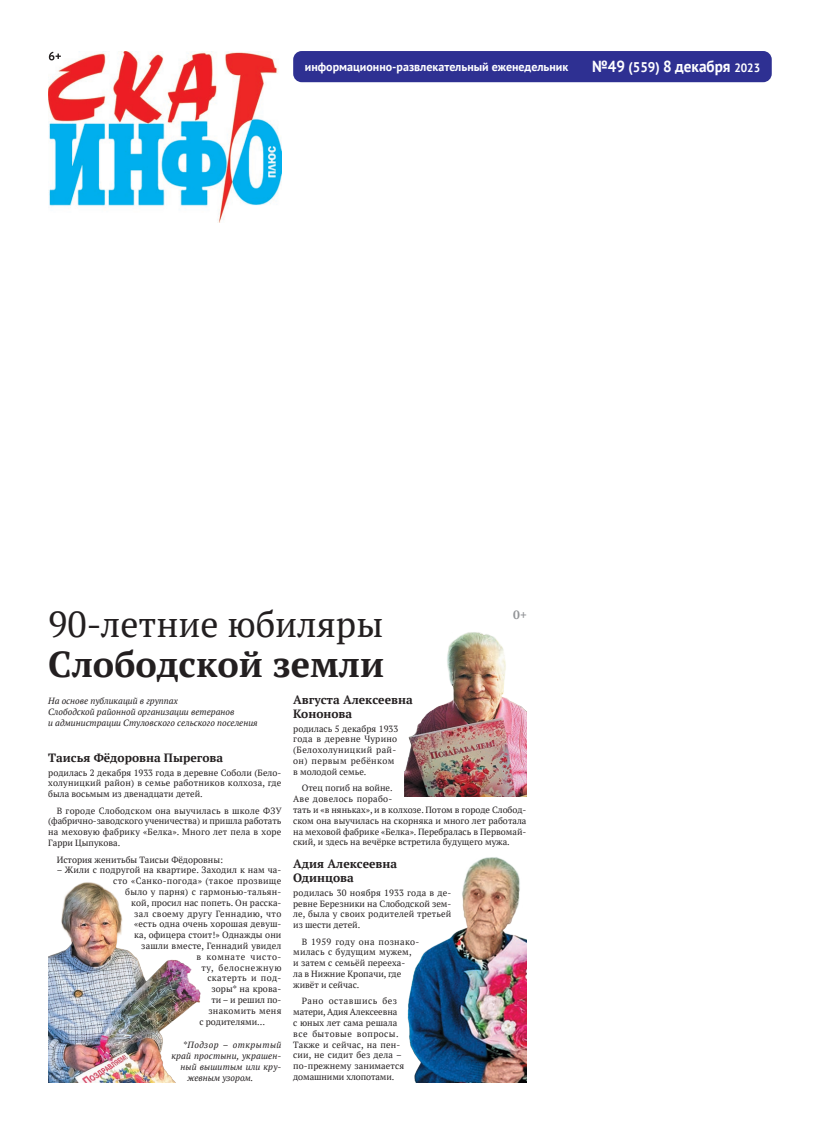
<style>
.page{position:relative;width:820px;height:1134px;background:#fff}
.page>*{position:absolute;margin:0;border:0;box-sizing:border-box;transform-origin:0 0}
.t1{font:36px "PT Serif";color:#231f20}
.t2{font:700 36px "PT Serif";color:#231f20}
.t3{font:700 16px "PT Sans";color:#fff;scale:.95 1}
.t4{font:700 12px/14.4px "PT Serif";color:#231f20}
.t5{font:700 12px "PT Sans";color:#fff}
.t6{font:700 12px "PT Serif";color:#939598}
.t7{font:9px/10.8px "PT Serif";letter-spacing:.01em;color:#231f20;text-align:justify}
.t8{font:9px/10.8px "PT Serif";letter-spacing:.03em;color:#231f20}
.t9{font:italic 9px/10.8px "PT Serif";color:#231f20}
.t10{font:italic 9px "PT Serif";letter-spacing:.02em;color:#231f20}
.t11{font:9px "PT Serif";letter-spacing:.065em;color:#231f20}
.t12{font:9px "PT Serif";letter-spacing:.035em;color:#231f20}
.t13{font:italic 9px "PT Serif";letter-spacing:.05em;color:#231f20}
.t14{font:9px "PT Serif";letter-spacing:.045em;color:#231f20}
.s1{font-size:14px}
.s2{font-size:12px}
</style>
<div class="page">
<img style="left:48px;top:51px;width:234px;height:172px">
<svg style="left:49px;top:52px;width:12px;height:8px"></svg>
<div style="left:293px;top:51px;width:478px;height:31px;background:#2e3092;border-radius:9px"></div>
<img style="left:48px;top:882px;width:153px;height:201px">
<img style="left:404px;top:632px;width:122px;height:165px">
<img style="left:407px;top:857px;width:119px;height:226px">
<h3 class="t5" style="left:305px;top:59px;width:265px">информационно-развлекательный еженедельник</h3>
<h2 class="t3" style="left:592px;top:56px;width:178px">№49 <span class="s1">(559)</span> 8 декабря <span class="s2">2023</span></h2>
<h1 class="t1" style="left:48px;top:601px;width:336px">90-летние юбиляры</h1>
<h1 class="t2" style="left:48px;top:641px;width:337px">Слободской земли</h1>
<p class="t9" style="left:48px;top:696px;width:211px">На основе публикаций в группах<br>Слободской районной организации ветеранов<br>и администрации Стуловского сельского поселения</p>
<h3 class="t4" style="left:48px;top:750px;width:176px">Таисья Фёдоровна Пырегова</h3>
<p class="t7" style="left:48px;top:767px;width:234px">родилась 2 декабря 1933 года в деревне Соболи (Бело&shy;холуницкий район) в семье работников колхоза, где была восьмым из двенадцати детей.</p>
<p class="t7" style="left:48px;top:805px;width:235px;text-indent:9px">В городе Слободском она выучилась в школе ФЗУ (фабрично-заводского ученичества) и пришла работать на меховую фабрику «Белка». Много лет пела в хоре Гарри Цыпукова.</p>
<p class="t7" style="left:57px;top:854px;width:168px">История женитьбы Таисьи Фёдоровны:</p>
<p class="t7" style="left:57px;top:865px;width:226px">– Жили с подругой на квартире. Заходил к нам ча-</p>
<p class="t8" style="left:113px;top:875px;width:169px">сто «Санко-погода» (такое прозвище</p>
<p class="t7" style="left:125px;top:886px;width:158px">было у парня) с гармонью-тальян-</p>
<p class="t7" style="left:131px;top:897px;width:151px">кой, просил нас попеть. Он расска-</p>
<p class="t12" style="left:134px;top:907px;width:148px">зал своему другу Геннадию, что</p>
<p class="t7" style="left:134px;top:919px;width:149px">«есть одна очень хорошая девуш-</p>
<p class="t7" style="left:134px;top:929px;width:148px">ка, офицера стоит!» Однажды они</p>
<p class="t7" style="left:141px;top:940px;width:142px">зашли вместе, Геннадий увидел</p>
<p class="t11" style="left:196px;top:951px;width:86px">в комнате чисто-</p>
<p class="t11" style="left:201px;top:961px;width:82px">ту, белоснежную</p>
<p class="t14" style="left:207px;top:972px;width:76px">скатерть и под-</p>
<p class="t7" style="left:211px;top:983px;width:71px">зоры* на крова-</p>
<p class="t7" style="left:211px;top:994px;width:72px">ти – и решил по-</p>
<p class="t8" style="left:208px;top:1005px;width:75px">знакомить меня</p>
<p class="t7" style="left:199px;top:1016px;width:67px">с родителями…</p>
<p class="t13" style="left:183px;top:1039px;width:100px">*Подзор – открытый</p>
<p class="t10" style="left:171px;top:1050px;width:112px">край простыни, украшен-</p>
<p class="t10" style="left:180px;top:1061px;width:102px">ный вышитым или кру-</p>
<p class="t9" style="left:187px;top:1072px;width:67px">жевным узором.</p>
<h3 class="t6" style="left:513px;top:607px;width:15px">0+</h3>
<h3 class="t4" style="left:293px;top:692px;width:121px">Августа Алексеевна<br>Кононова</h3>
<p class="t8" style="left:293px;top:723px;width:106px">родилась 5 декабря 1933 года в деревне Чурино (Белохолуницкий рай&shy;он) первым ребёнком в молодой семье.</p>
<p class="t7" style="left:293px;top:783px;width:235px;text-align:left;text-indent:9px">Отец погиб на войне.<br>Аве довелось порабо-<br>тать и «в няньках», и в колхозе. Потом в городе Слобод&shy;ском она выучилась на скорняка и много лет работала на меховой фабрике «Белка». Перебралась в Первомай&shy;ский, и здесь на вечёрке встретила будущего мужа.</p>
<h3 class="t4" style="left:293px;top:856px;width:105px">Адия Алексеевна<br>Одинцова</h3>
<p class="t7" style="left:293px;top:887px;width:160px">родилась 30 ноября 1933 года в де&shy;ревне Березники на Слободской зем&shy;ле, была у своих родителей третьей из шести детей.</p>
<p class="t7" style="left:293px;top:936px;width:128px;text-align:left;text-indent:9px">В 1959 году она познако&shy;милась с будущим мужем, и затем с семьёй перееха-<br>ла в Нижние Кропачи, где живёт и сейчас.</p>
<p class="t7" style="left:293px;top:996px;width:112px;text-align:left;text-indent:9px">Рано оставшись без матери, Адия Алексеевна<br>с юных лет сама решала все бытовые вопросы.<br>Также и сейчас, на пен&shy;сии, не сидит без дела – по-прежнему занимается домашними хлопотами.</p>
</div>
